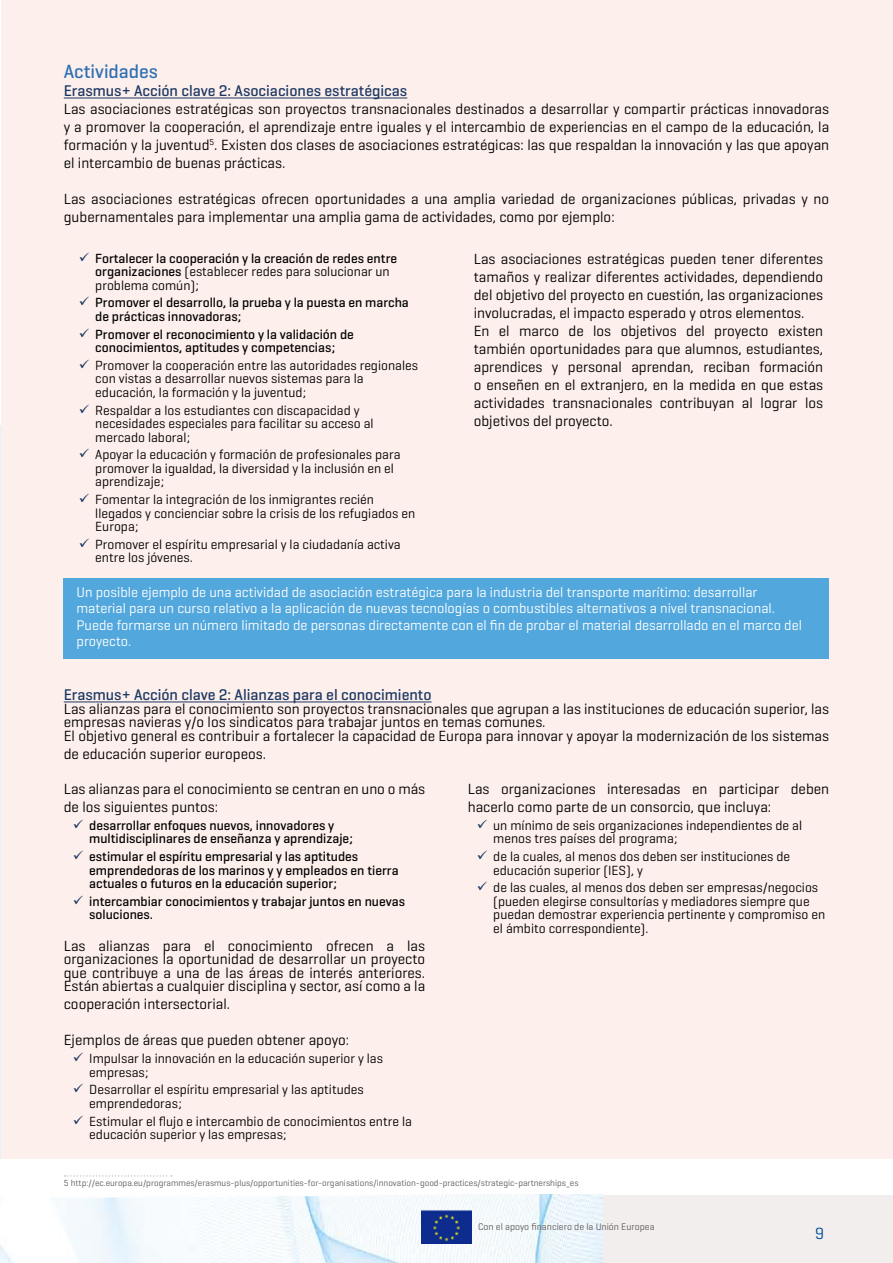
<style>
.page{position:relative;width:893px;height:1263px;background:#fff}
.page>*{position:absolute;margin:0;border:0;box-sizing:border-box;transform-origin:0 0}
.t1{font:500 19.5px "Geogrotesque";color:#2e70b3}
.t2{font:16.5px "Geogrotesque";color:#004a97}
.t3{font:500 15.75px "Geogrotesque";color:#1b3761}
.t4{font:15px/18px "Geogrotesque";color:#000}
.t5{font:14.25px/16.5px "Geogrotesque";color:#fff}
.t6{font:13.5px/13.5px "Geogrotesque";color:#000}
.t7{font:500 13.5px/13.5px "Geogrotesque";color:#000}
.t8{font:9.75px "Geogrotesque";color:#605c5d}
.t9{font:9px "Geogrotesque";color:#605c5d}
.s1{color:#1b3761}
.s2{font-weight:400}
</style>
<div class="page">
<div style="left:0;top:1195px;width:893px;height:68px;background:#f1eeed"></div>
<img style="left:0;top:1198px;width:602px;height:65px">
<svg style="left:0;top:1175px;width:603px;height:23px"></svg>
<img style="left:421px;top:1211px;width:50px;height:33px">
<div style="left:1px;top:0;width:892px;height:1159px;background:#fdefec"></div>
<hr style="left:0;top:425px;width:1px;height:734px;background:#52a7dd">
<hr style="left:64px;top:98px;width:343px;height:1px;background:#1b3761">
<div style="left:64px;top:578px;width:765px;height:80px;background:#52a7dd"></div>
<hr style="left:64px;top:701px;width:368px;height:1px;background:#1b3761">
<svg style="left:65px;top:1175px;width:107px;height:2px"></svg>
<h1 class="t1" style="left:64px;top:60px;width:96px">Actividades</h1>
<p class="t3" style="left:64px;top:81px;width:345px">Erasmus+ Acción clave 2: Asociaciones estratégicas</p>
<p class="t4" style="left:64px;top:100px;width:767px;text-align:justify">Las asociaciones estratégicas son proyectos transnacionales destinados a desarrollar y compartir prácticas innovadoras y a promover la cooperación, el aprendizaje entre iguales y el intercambio de experiencias en el campo de la educación, la formación y la juventud<sup>5</sup>. Existen dos clases de asociaciones estratégicas: las que respaldan la innovación y las que apoyan el intercambio de buenas prácticas.</p>
<p class="t4" style="left:64px;top:190px;width:767px">Las asociaciones estratégicas ofrecen oportunidades a una amplia variedad de organizaciones públicas, privadas y no gubernamentales para implementar una amplia gama de actividades, como por ejemplo:</p>
<p class="t7" style="left:95px;top:251px;width:303px;text-indent:-17px"><span class="s1">✓</span> Fortalecer la cooperación y la creación de redes entre organizaciones <span class="s2">(establecer redes para solucionar un problema común);</span></p>
<p class="t7" style="left:95px;top:296px;width:315px;text-indent:-17px"><span class="s1">✓</span> Promover el desarrollo, la prueba y la puesta en marcha de prácticas innovadoras;</p>
<p class="t7" style="left:79px;top:327px;width:277px;text-align:center"><span class="s1">✓</span> Promover el reconocimiento y la validación de conocimientos, aptitudes y competencias;</p>
<p class="t6" style="left:95px;top:358px;width:324px;text-indent:-17px"><span class="s1">✓</span> Promover la cooperación entre las autoridades regionales con vistas a desarrollar nuevos sistemas para la educación, la formación y la juventud;</p>
<p class="t6" style="left:95px;top:403px;width:280px;text-indent:-17px"><span class="s1">✓</span> Respaldar a los estudiantes con discapacidad y necesidades especiales para facilitar su acceso al mercado laboral;</p>
<p class="t6" style="left:95px;top:448px;width:307px;text-indent:-17px"><span class="s1">✓</span> Apoyar la educación y formación de profesionales para promover la igualdad, la diversidad y la inclusión en el aprendizaje;</p>
<p class="t6" style="left:95px;top:492px;width:321px;text-indent:-17px"><span class="s1">✓</span> Fomentar la integración de los inmigrantes recién llegados y concienciar sobre la crisis de los refugiados en<br>Europa;</p>
<p class="t6" style="left:95px;top:537px;width:307px;text-indent:-17px"><span class="s1">✓</span> Promover el espíritu empresarial y la ciudadanía activa entre los jóvenes.</p>
<p class="t4" style="left:474px;top:249px;width:351px">Las asociaciones estratégicas pueden tener diferentes tamaños y realizar diferentes actividades, dependiendo del objetivo del proyecto en cuestión, las organizaciones involucradas, el impacto esperado y otros elementos.<br>En el marco de los objetivos del proyecto existen también oportunidades para que alumnos, estudiantes, aprendices y personal aprendan, reciban formación o enseñen en el extranjero, en la medida en que estas actividades transnacionales contribuyan al lograr los objetivos del proyecto.</p>
<p class="t5" style="left:77px;top:583px;width:727px">Un posible ejemplo de una actividad de asociación estratégica para la industria del transporte marítimo: desarrollar material para un curso relativo a la aplicación de nuevas tecnologías o combustibles alternativos a nivel transnacional.<br>Puede formarse un número limitado de personas directamente con el fin de probar el material desarrollado en el marco del proyecto.</p>
<p class="t3" style="left:64px;top:685px;width:369px">Erasmus+ Acción clave 2: Alianzas para el conocimiento</p>
<p class="t4" style="left:64px;top:701px;width:767px;line-height:13.5px">Las alianzas para el conocimiento son proyectos transnacionales que agrupan a las instituciones de educación superior, las empresas navieras y/o los sindicatos para trabajar juntos en temas comunes.<br>El objetivo general es contribuir a fortalecer la capacidad de Europa para innovar y apoyar la modernización de los sistemas</p>
<p class="t4" style="left:64px;top:744px;width:204px">de educación superior europeos.</p>
<p class="t4" style="left:64px;top:779px;width:363px">Las alianzas para el conocimiento se centran en uno o más de los siguientes puntos:</p>
<p class="t7" style="left:89px;top:818px;width:265px;text-indent:-17px"><span class="s1">✓</span> desarrollar enfoques nuevos, innovadores y multidisciplinares de enseñanza y aprendizaje;</p>
<p class="t7" style="left:89px;top:849px;width:311px;text-indent:-17px"><span class="s1">✓</span> estimular el espíritu empresarial y las aptitudes emprendedoras de los marinos y y empleados en tierra actuales o futuros en la educación superior;</p>
<p class="t7" style="left:89px;top:894px;width:317px;text-indent:-17px"><span class="s1">✓</span> intercambiar conocimientos y trabajar juntos en nuevas soluciones.</p>
<p class="t4" style="left:64px;top:938px;width:363px;line-height:13.5px;text-align:justify">Las alianzas para el conocimiento ofrecen a las organizaciones la oportunidad de desarrollar un proyecto que contribuye a una de las áreas de interés anteriores.<br>Están abiertas a cualquier disciplina y sector, así como a la</p>
<p class="t4" style="left:64px;top:995px;width:168px">cooperación intersectorial.</p>
<p class="t4" style="left:64px;top:1031px;width:287px">Ejemplos de áreas que pueden obtener apoyo:</p>
<p class="t6" style="left:89px;top:1051px;width:295px;text-indent:-17px"><span class="s1">✓</span> Impulsar la innovación en la educación superior y las empresas;</p>
<p class="t6" style="left:89px;top:1083px;width:276px;text-indent:-17px"><span class="s1">✓</span> Desarrollar el espíritu empresarial y las aptitudes emprendedoras;</p>
<p class="t6" style="left:89px;top:1114px;width:324px;text-indent:-17px"><span class="s1">✓</span> Estimular el flujo e intercambio de conocimientos entre la educación superior y las empresas;</p>
<p class="t4" style="left:468px;top:779px;width:363px">Las organizaciones interesadas en participar deben hacerlo como parte de un consorcio, que incluya:</p>
<p class="t6" style="left:493px;top:818px;width:310px;text-indent:-17px"><span class="s1">✓</span> un mínimo de seis organizaciones independientes de al menos tres países del programa;</p>
<p class="t6" style="left:493px;top:849px;width:298px;text-indent:-17px"><span class="s1">✓</span> de la cuales, al menos dos deben ser instituciones de educación superior (IES), y</p>
<p class="t6" style="left:493px;top:881px;width:333px;text-indent:-17px"><span class="s1">✓</span> de las cuales, al menos dos deben ser empresas/negocios (pueden elegirse consultorías y mediadores siempre que puedan demostrar experiencia pertinente y compromiso en el ámbito correspondiente).</p>
<p class="t9" style="left:64px;top:1178px;width:516px">5 http://ec.europa.eu/programmes/erasmus-plus/opportunities-for-organisations/innovation-good-practices/strategic-partnerships_es</p>
<p class="t8" style="left:478px;top:1221px;width:178px">Con el apoyo financiero de la Unión Europea</p>
<p class="t2" style="left:815px;top:1223px;width:10px">9</p>
</div>
